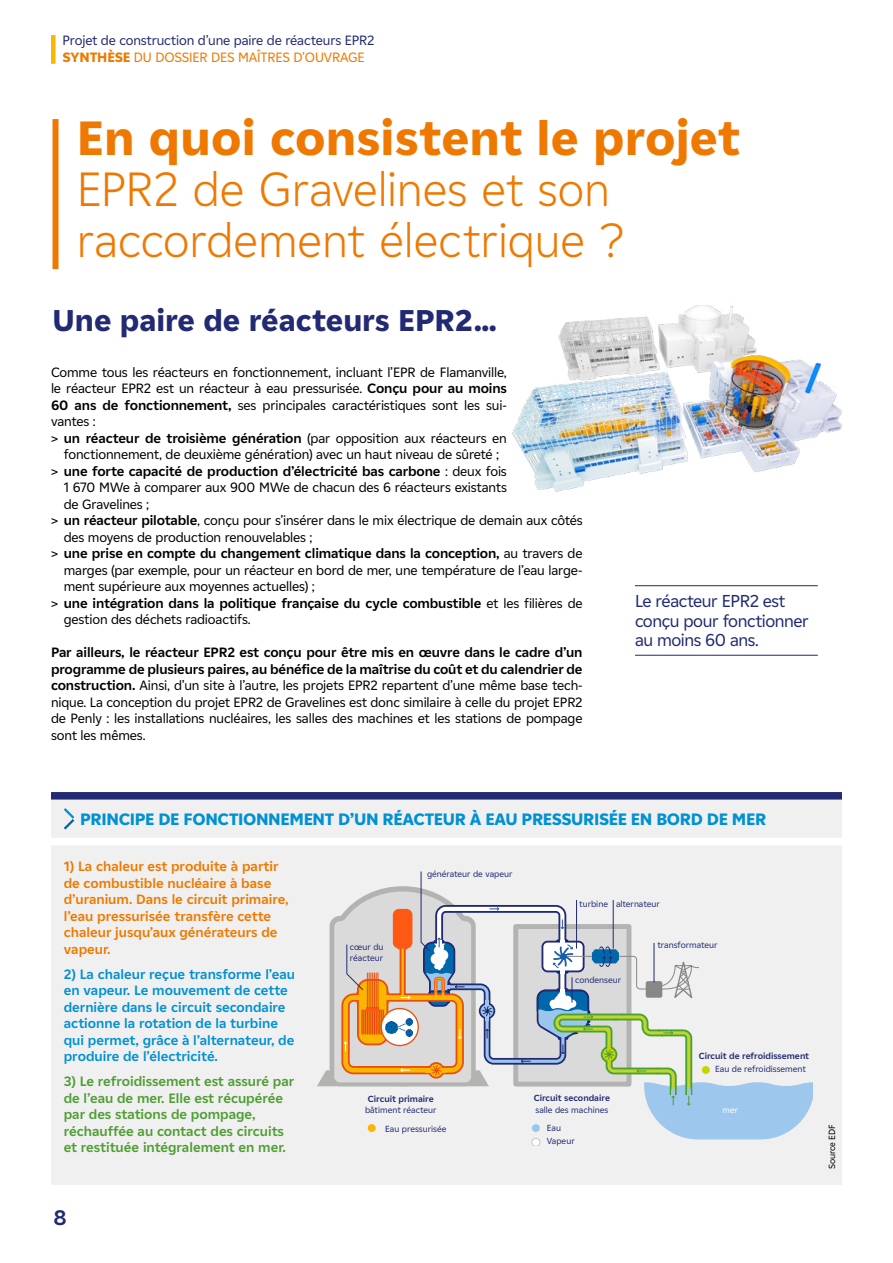
<style>
.page{position:relative;width:893px;height:1263px;background:#fff}
.page>*{position:absolute;margin:0;border:0;box-sizing:border-box;transform-origin:0 0}
.t1{font:300 48px/51px "EDF2020";color:#ef7900}
.t2{font:800 48px "EDF2020";letter-spacing:.005em;color:#ef7900}
.t3{font:800 30px "EDF2020";color:#212a72}
.t4{font:700 21px "EDF2020";color:#212a72}
.t5{font:17.25px/19.5px "EDF2020";letter-spacing:-.025em;color:#212a72}
.t6{font:800 16.5px "EDF2020";letter-spacing:-.02em;color:#0091d3}
.t7{font:13.5px/16.5px "EDF2020";letter-spacing:-.01em;color:#000;text-align:justify}
.t8{font:700 13.5px "EDF2020";letter-spacing:-.01em;color:#000}
.t9{font:700 13.5px/16.5px "EDF2020";color:#0091d3}
.t10{font:700 13.5px/16.5px "EDF2020";color:#ef7900}
.t11{font:700 13.5px/16.5px "EDF2020";color:#4f9e34}
.t12{font:13.5px/16.5px "EDF2020";letter-spacing:-.01em;color:#212a72}
.t13{font:9px "EDF2020";letter-spacing:-.01em;color:#000}
.t14{font:8.85px/10.6px "EDF2020";color:#212a72}
.t15{font:700 8.85px "EDF2020";color:#212a72}
.t16{font:8.85px "EDF2020";color:#fff}
.s1{font-weight:800;color:#ef7900}
.s2{color:#ef7900}
.s3{font-weight:700}
.s4{font-weight:400}
</style>
<div class="page">
<div style="left:51px;top:795px;width:790px;height:389px;background:#f0f0f0"></div>
<div style="left:51px;top:792px;width:791px;height:7px;background:#212a72"></div>
<div style="left:51px;top:838px;width:791px;height:7px;background:#fff"></div>
<svg style="left:64px;top:808px;width:12px;height:21px"></svg>
<div style="left:53px;top:119px;width:6px;height:150px;background:#ef7900"></div>
<img style="left:512px;top:305px;width:331px;height:187px">
<svg style="left:317px;top:871px;width:495px;height:274px"></svg>
<hr style="left:635px;top:585px;width:183px;height:1px;background:#212a72">
<hr style="left:635px;top:655px;width:183px;height:1px;background:#212a72">
<div style="left:51px;top:35px;width:5px;height:29px;background:#fab600"></div>
<p class="t12" style="left:63px;top:32px;width:313px">Projet de construction d’une paire de réacteurs EPR2<br><span class="s1">SYNTHÈSE</span> <span class="s2">DU DOSSIER DES MAÎTRES D’OUVRAGE</span></p>
<h1 class="t2" style="left:77px;top:104px;width:665px">En quoi consistent le projet</h1>
<h1 class="t1" style="left:77px;top:162px;width:549px">EPR2 de Gravelines et son raccordement électrique ?</h1>
<h2 class="t3" style="left:53px;top:299px;width:446px">Une paire de réacteurs EPR2…</h2>
<p class="t7" style="left:51px;top:363px;width:457px">Comme tous les réacteurs en fonctionnement, incluant l’EPR de Flamanville,</p>
<p class="t7" style="left:51px;top:380px;width:457px">le réacteur EPR2 est un réacteur à eau pressurisée. <span class="s3">Conçu pour au moins</span></p>
<p class="t7" style="left:51px;top:396px;width:457px"><span class="s3">60 ans de fonctionnement,</span> ses principales caractéristiques sont les sui-</p>
<p class="t7" style="left:51px;top:413px;width:46px">vantes :</p>
<p class="t8" style="left:51px;top:428px;width:457px"><span class="s4">&gt;</span> un réacteur de troisième génération <span class="s4">(par opposition aux réacteurs en</span></p>
<p class="t7" style="left:64px;top:446px;width:437px">fonctionnement, de deuxième génération) avec un haut niveau de sûreté ;</p>
<p class="t8" style="left:51px;top:461px;width:457px"><span class="s4">&gt;</span> une forte capacité de production d’électricité bas carbone <span class="s4">: deux fois</span></p>
<p class="t7" style="left:64px;top:479px;width:445px">1 670 MWe à comparer aux 900 MWe de chacun des 6 réacteurs existants</p>
<p class="t7" style="left:64px;top:495px;width:87px">de Gravelines ;</p>
<p class="t7" style="left:51px;top:512px;width:533px">&gt; <span class="s3">un réacteur pilotable</span>, conçu pour s’insérer dans le mix électrique de demain aux côtés</p>
<p class="t7" style="left:64px;top:528px;width:250px">des moyens de production renouvelables ;</p>
<p class="t8" style="left:51px;top:544px;width:533px"><span class="s4">&gt;</span> une prise en compte du changement climatique dans la conception, <span class="s4">au travers de</span></p>
<p class="t7" style="left:64px;top:561px;width:520px">marges (par exemple, pour un réacteur en bord de mer, une température de l’eau large-</p>
<p class="t7" style="left:64px;top:578px;width:253px">ment supérieure aux moyennes actuelles) ;</p>
<p class="t8" style="left:51px;top:593px;width:533px"><span class="s4">&gt;</span> une intégration dans la politique française du cycle combustible <span class="s4">et les filières de</span></p>
<p class="t7" style="left:64px;top:611px;width:188px">gestion des déchets radioactifs.</p>
<p class="t7" style="left:51px;top:644px;width:533px"><span class="s3">Par ailleurs, le réacteur EPR2 est conçu pour être mis en œuvre dans le cadre d’un programme de plusieurs paires, au bénéfice de la maîtrise du coût et du calendrier de construction.</span> Ainsi, d’un site à l’autre, les projets EPR2 repartent d’une même base tech&shy;nique. La conception du projet EPR2 de Gravelines est donc similaire à celle du projet EPR2 de Penly : les installations nucléaires, les salles des machines et les stations de pompage sont les mêmes.</p>
<p class="t5" style="left:635px;top:591px;width:175px">Le réacteur EPR2 est conçu pour fonctionner au moins 60 ans.</p>
<p class="t6" style="left:80px;top:807px;width:688px">PRINCIPE DE FONCTIONNEMENT D’UN RÉACTEUR À EAU PRESSURISÉE EN BORD DE MER</p>
<p class="t10" style="left:64px;top:858px;width:226px">1) La chaleur est produite à partir de combustible nucléaire à base d’uranium. Dans le circuit primaire, l’eau pressurisée transfère cette chaleur jusqu’aux générateurs de vapeur.</p>
<p class="t9" style="left:64px;top:965px;width:233px">2) La chaleur reçue transforme l’eau en vapeur. Le mouvement de cette dernière dans le circuit secondaire actionne la rotation de la turbine qui permet, grâce à l’alternateur, de produire de l’électricité.</p>
<p class="t11" style="left:64px;top:1073px;width:232px">3) Le refroidissement est assuré par de l’eau de mer. Elle est récupérée par des stations de pompage, réchauffée au contact des circuits et restituée intégralement en mer.</p>
<p class="t14" style="left:427px;top:868px;width:87px">générateur de vapeur</p>
<p class="t14" style="left:579px;top:898px;width:82px">turbine alternateur</p>
<p class="t14" style="left:657px;top:940px;width:62px">transformateur</p>
<p class="t14" style="left:350px;top:941px;width:35px">cœur du réacteur</p>
<p class="t14" style="left:575px;top:974px;width:48px">condenseur</p>
<p class="t15" style="left:699px;top:1049px;width:112px">Circuit de refroidissement</p>
<p class="t14" style="left:715px;top:1063px;width:92px">Eau de refroidissement</p>
<p class="t15" style="left:534px;top:1091px;width:78px">Circuit secondaire</p>
<p class="t15" style="left:368px;top:1093px;width:67px">Circuit primaire</p>
<p class="t14" style="left:365px;top:1104px;width:73px">bâtiment réacteur</p>
<p class="t14" style="left:535px;top:1105px;width:74px">salle des machines</p>
<p class="t16" style="left:723px;top:1103px;width:17px">mer</p>
<p class="t14" style="left:547px;top:1121px;width:29px;line-height:13px">Eau<br>Vapeur</p>
<p class="t14" style="left:385px;top:1123px;width:63px">Eau pressurisée</p>
<h3 class="t4" style="left:54px;top:1202px;width:15px">8</h3>
<p class="t13" style="left:826px;top:1169px;width:46px;rotate:-90deg">Source EDF</p>
</div>
